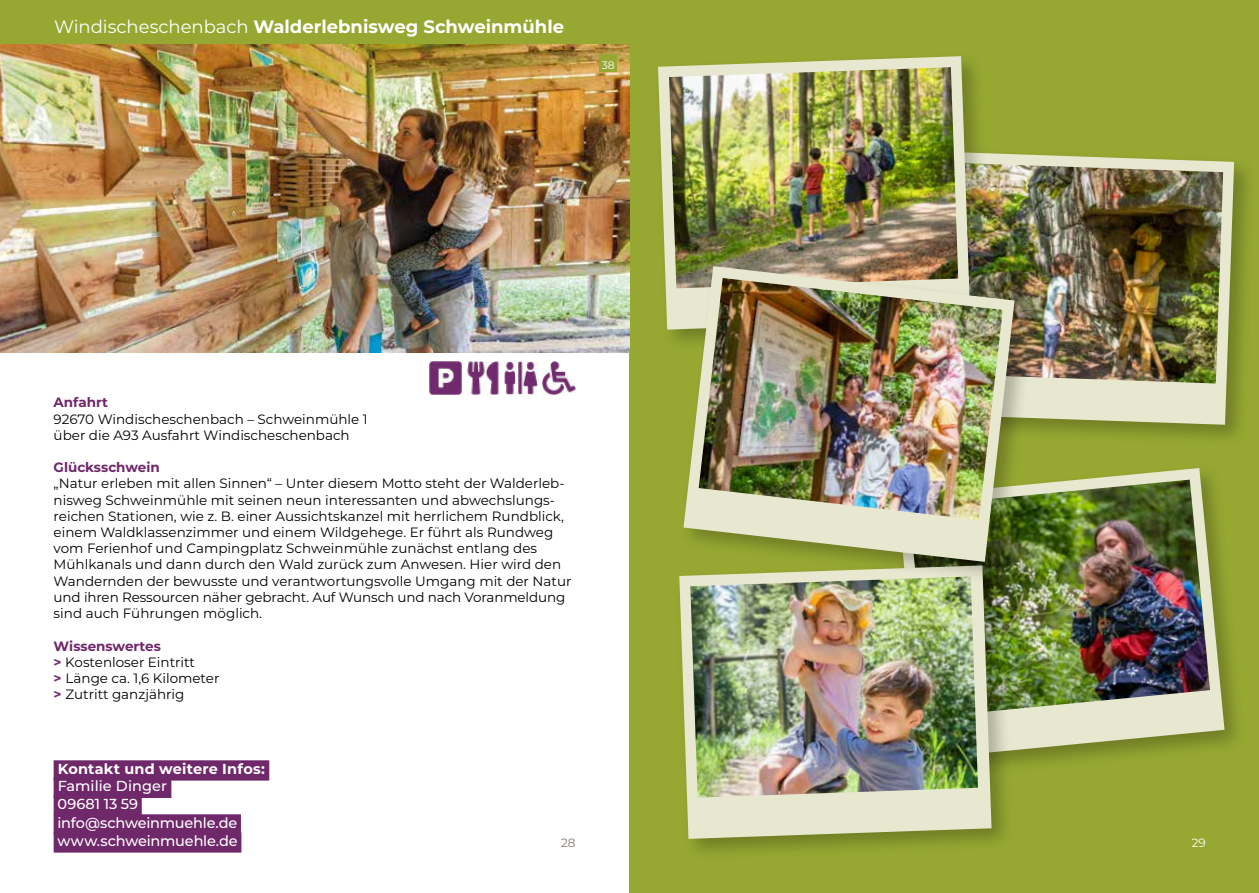
<style>
.page{position:relative;width:1259px;height:893px;background:#fff}
.page>*{position:absolute;margin:0;border:0;box-sizing:border-box;transform-origin:0 0}
.t1{font:700 18px "Montserrat";color:#fff}
.t2{font:500 14.55px/17.4px "Montserrat";letter-spacing:-.01em;color:#fff}
.t3{font:700 14.55px "Montserrat";letter-spacing:.01em;color:#fff}
.t4{font:13.5px/16.2px "Montserrat";color:#000}
.t5{font:700 13.5px "Montserrat";color:#6f286a}
.t6{font:12px "Montserrat";color:#857973}
.t7{font:12px "Montserrat";color:#fff}
.t8{font:10.8px "Montserrat";color:#fff}
.s1{font-weight:400}
.s2{font-weight:700;color:#6f286a}
</style>
<div class="page">
<svg style="left:629px;top:0;width:1px;height:893px"></svg>
<div style="left:630px;top:0;width:629px;height:893px;background:#96a832"></div>
<div style="left:893px;top:464px;width:354px;height:317px;background:#000;opacity:.25"></div>
<svg style="left:1014px;top:468px;width:210px;height:291px"></svg>
<img style="left:1014px;top:480px;width:196px;height:237px">
<div style="left:917px;top:147px;width:340px;height:301px;background:#000;opacity:.25"></div>
<svg style="left:993px;top:151px;width:241px;height:274px;background:#cdd2a5"></svg>
<img style="left:993px;top:162px;width:230px;height:221px">
<img style="left:0;top:43px;width:629px;height:310px">
<div style="left:0;top:0;width:629px;height:43px;background:#96a832"></div>
<img style="left:467px;top:362px;width:32px;height:32px">
<img style="left:429px;top:362px;width:32px;height:32px">
<img style="left:505px;top:362px;width:32px;height:32px">
<img style="left:542px;top:362px;width:33px;height:32px">
<div style="left:599px;top:54px;width:18px;height:18px;background:#96a832"></div>
<div style="left:54px;top:760px;width:215px;height:21px;background:#6f286a"></div>
<div style="left:54px;top:778px;width:117px;height:20px;background:#6f286a"></div>
<div style="left:54px;top:795px;width:88px;height:20px;background:#6f286a"></div>
<div style="left:54px;top:814px;width:187px;height:21px;background:#6f286a"></div>
<div style="left:54px;top:832px;width:187px;height:21px;background:#6f286a"></div>
<div style="left:653px;top:51px;width:340px;height:302px;background:#000;opacity:.25"></div>
<svg style="left:658px;top:56px;width:312px;height:274px;fill:#e7e8cf"></svg>
<img style="left:669px;top:67px;width:289px;height:221px">
<div style="left:674px;top:561px;width:340px;height:301px;background:#000;opacity:.25"></div>
<svg style="left:679px;top:584px;width:312px;height:255px;background:#d0d4ab"></svg>
<img style="left:690px;top:584px;width:288px;height:214px">
<div style="left:679px;top:262px;width:358px;height:322px;background:#000;opacity:.25"></div>
<img style="left:683px;top:266px;width:331px;height:296px">
<img style="left:698px;top:278px;width:305px;height:242px">
<h1 class="t1" style="left:54px;top:13px;width:511px"><span class="s1">Windischeschenbach</span> Walderlebnisweg Schweinmühle</h1>
<p class="t8" style="left:601px;top:57px;width:14px">38</p>
<p class="t5" style="left:54px;top:393px;width:56px">Anfahrt</p>
<p class="t4" style="left:54px;top:410px;width:316px">92670 Windischeschenbach – Schweinmühle 1 über die A93 Ausfahrt Windischeschenbach</p>
<p class="t5" style="left:54px;top:458px;width:108px">Glücksschwein</p>
<p class="t4" style="left:54px;top:475px;width:519px">„Natur erleben mit allen Sinnen“ – Unter diesem Motto steht der Walderleb&shy;nisweg Schweinmühle mit seinen neun interessanten und abwechslungs&shy;reichen Stationen, wie z. B. einer Aussichtskanzel mit herrlichem Rundblick, einem Waldklassenzimmer und einem Wildgehege. Er führt als Rundweg vom Ferienhof und Campingplatz Schweinmühle zunächst entlang des Mühlkanals und dann durch den Wald zurück zum Anwesen. Hier wird den Wandernden der bewusste und verantwortungsvolle Umgang mit der Natur und ihren Ressourcen näher gebracht. Auf Wunsch und nach Voranmeldung sind auch Führungen möglich.</p>
<p class="t4" style="left:54px;top:637px;width:167px"><span class="s2">Wissenswertes<br>&gt;</span> Kostenloser Eintritt<br><span class="s2">&gt;</span> Länge ca. 1,6 Kilometer <span class="s2">&gt;</span> Zutritt ganzjährig</p>
<p class="t3" style="left:58px;top:758px;width:208px">Kontakt und weitere Infos:</p>
<p class="t2" style="left:58px;top:777px;width:111px">Familie Dinger<br>09681 13 59</p>
<p class="t2" style="left:57px;top:813px;width:182px;line-height:18px">info@schweinmuehle.de www.schweinmuehle.de</p>
<p class="t6" style="left:561px;top:835px;width:16px">28</p>
<p class="t7" style="left:1191px;top:835px;width:16px">29</p>
</div>
